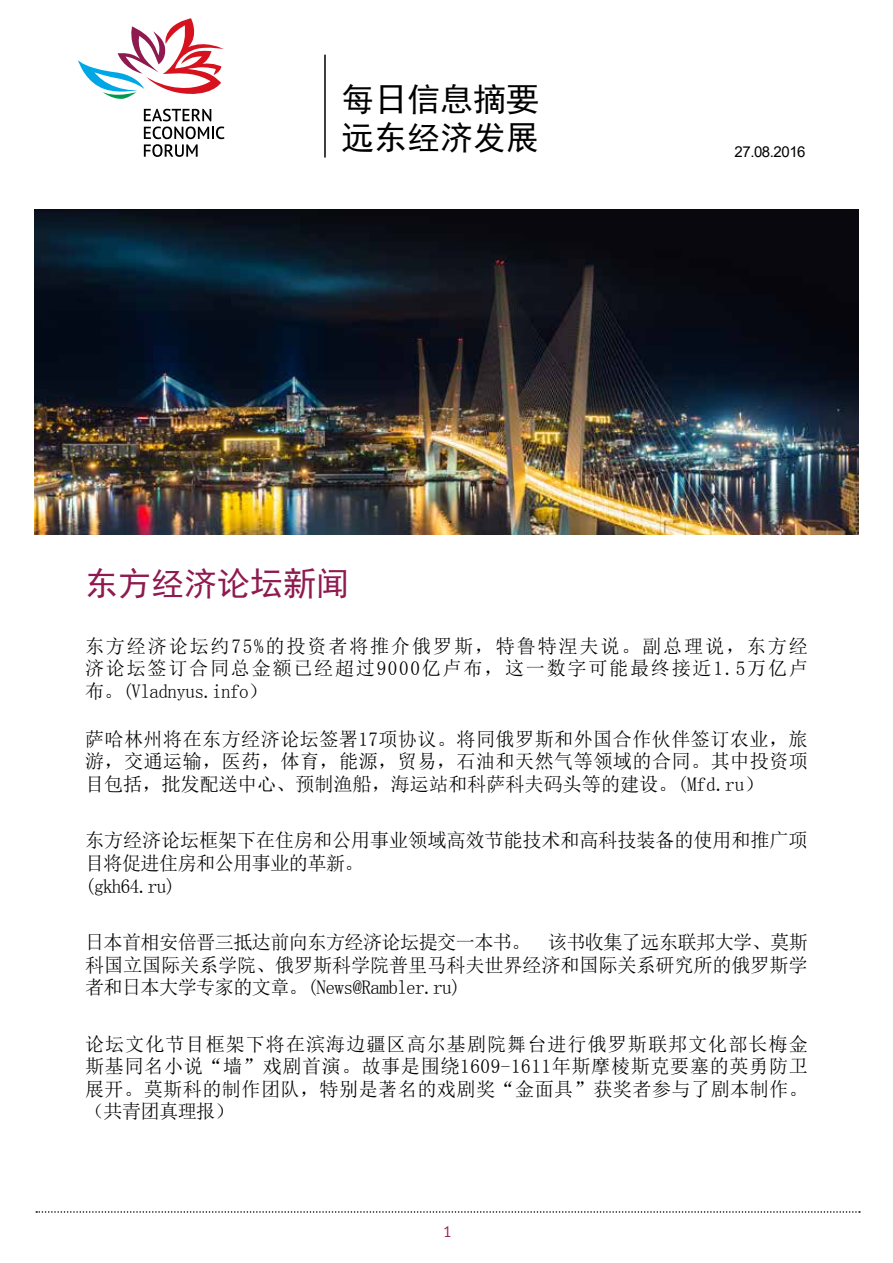
<style>
.page{position:relative;width:893px;height:1263px;background:#fff}
.page>*{position:absolute;margin:0;border:0;box-sizing:border-box;transform-origin:0 0}
.t1{font:33px/37.5px "Sim Hei";color:#000}
.t2{font:33px "Sim Hei";color:#8f1a50}
.t3{font:19.5px/22.5px "Sim Sun";letter-spacing:-.005em;color:#000;text-align:justify}
.t4{font:15px "Arial";letter-spacing:-.03em;color:#000}
.t5{font:15px "PT Sans";color:#9e1459}
</style>
<div class="page">
<svg style="left:36px;top:1211px;width:824px;height:2px"></svg>
<img style="left:34px;top:209px;width:825px;height:326px">
<hr style="left:324px;top:55px;width:2px;height:103px;background:#000">
<svg style="left:78px;top:18px;width:146px;height:81px"></svg>
<svg style="left:144px;top:109px;width:80px;height:48px"></svg>
<h1 class="t1" style="left:341px;top:81px;width:199px">每日信息摘要远东经济发展</h1>
<p class="t4" style="left:735px;top:141px;width:73px">27.08.2016</p>
<h1 class="t2" style="left:85px;top:567px;width:265px">东方经济论坛新闻</h1>
<p class="t3" style="left:85px;top:634px;width:724px">东方经济论坛约75%的投资者将推介俄罗斯，特鲁特涅夫说。副总理说，东方经济论坛签订合同总金额已经超过9000亿卢布，这一数字可能最终接近1.5万亿卢布。(Vladnyus.info）</p>
<p class="t3" style="left:85px;top:728px;width:724px">萨哈林州将在东方经济论坛签署17项协议。将同俄罗斯和外国合作伙伴签订农业，旅游，交通运输，医药，体育，能源，贸易，石油和天然气等领域的合同。其中投资项目包括，批发配送中心、预制渔船，海运站和科萨科夫码头等的建设。(Mfd.ru）</p>
<p class="t3" style="left:85px;top:829px;width:724px;text-align:left">东方经济论坛框架下在住房和公用事业领域高效节能技术和高科技装备的使用和推广项目将促进住房和公用事业的革新。<br>(gkh64.ru)</p>
<p class="t3" style="left:85px;top:931px;width:724px">日本首相安倍晋三抵达前向东方经济论坛提交一本书。 该书收集了远东联邦大学、莫斯科国立国际关系学院、俄罗斯科学院普里马科夫世界经济和国际关系研究所的俄罗斯学者和日本大学专家的文章。(News@Rambler.ru)</p>
<p class="t3" style="left:85px;top:1032px;width:724px">论坛文化节目框架下将在滨海边疆区高尔基剧院舞台进行俄罗斯联邦文化部长梅金斯基同名小说“墙”戏剧首演。故事是围绕1609-1611年斯摩棱斯克要塞的英勇防卫展开。莫斯科的制作团队，特别是著名的戏剧奖“金面具”获奖者参与了剧本制作。（共青团真理报）</p>
<p class="t5" style="left:443px;top:1222px;width:10px">1</p>
</div>
